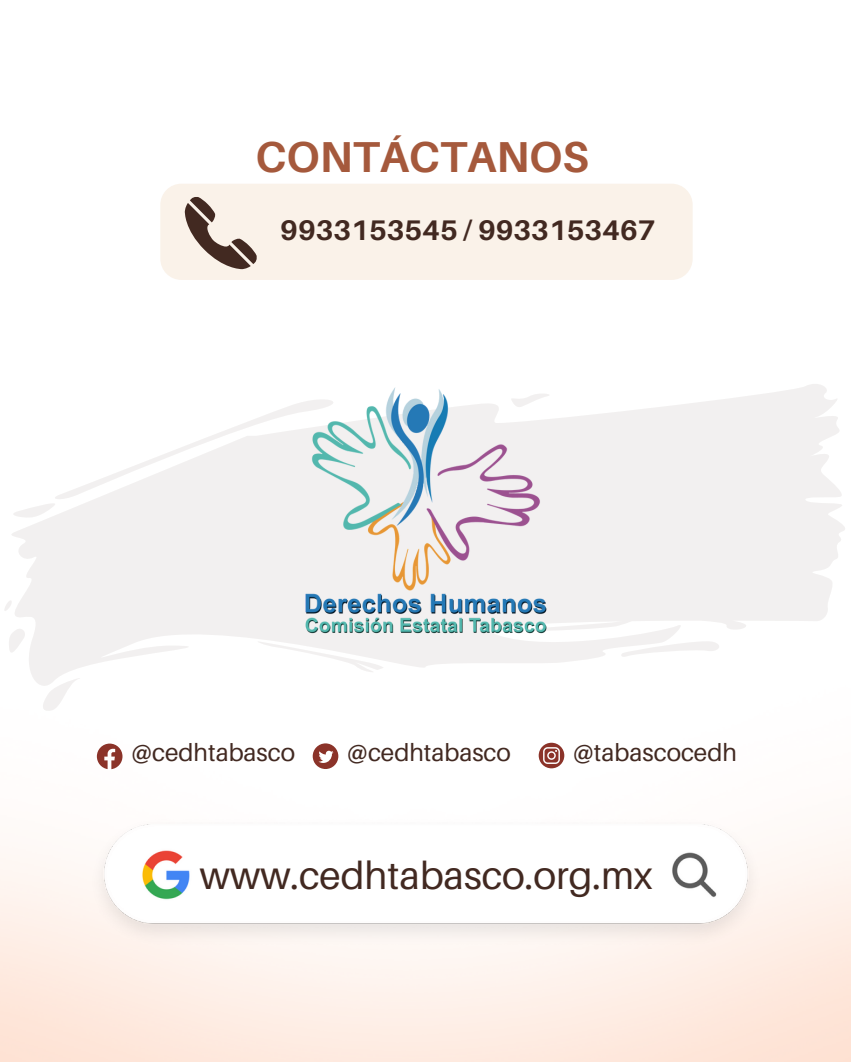
<style>
.page{position:relative;width:851px;height:1062px;background:#fff}
.page>*{position:absolute;margin:0;border:0;box-sizing:border-box;transform-origin:0 0}
.t1{font:700 43.2px "Aileron";color:#a5593c}
.t2{font:38.7px "Aileron";color:#422921}
.t3{font:700 28.5px "Aileron";color:#422921}
.t4{font:24.3px "Aileron";color:#422921}
</style>
<div class="page">
<svg style="left:12px;top:384px;width:833px;height:301px;fill:#f2f0f0"></svg>
<svg style="left:12px;top:392px;width:287px;height:126px"></svg>
<svg style="left:40px;top:675px;width:50px;height:36px"></svg>
<svg style="left:9px;top:627px;width:19px;height:33px"></svg>
<svg style="left:4px;top:598px;width:9px;height:17px"></svg>
<svg style="left:552px;top:391px;width:4px;height:18px"></svg>
<svg style="left:619px;top:639px;width:106px;height:20px"></svg>
<svg style="left:253px;top:641px;width:133px;height:32px"></svg>
<img style="left:85px;top:813px;width:681px;height:138px">
<div style="left:160px;top:184px;width:532px;height:96px;background:#faf2e9;border-radius:21px"></div>
<svg style="left:184px;top:197px;width:73px;height:72px"></svg>
<svg style="left:313px;top:743px;width:25px;height:26px"></svg>
<svg style="left:97px;top:744px;width:25px;height:25px"></svg>
<svg style="left:538px;top:743px;width:26px;height:25px"></svg>
<img style="left:299px;top:384px;width:253px;height:257px">
<h1 class="t1" style="left:255px;top:131px;width:335px">CONTÁCTANOS</h1>
<p class="t3" style="left:280px;top:212px;width:376px">9933153545 / 9933153467</p>
<p class="t4" style="left:131px;top:738px;width:165px">@cedhtabasco</p>
<p class="t4" style="left:347px;top:738px;width:165px">@cedhtabasco</p>
<p class="t4" style="left:573px;top:738px;width:165px">@tabascocedh</p>
<h2 class="t2" style="left:200px;top:851px;width:454px">www.cedhtabasco.org.mx</h2>
</div>
